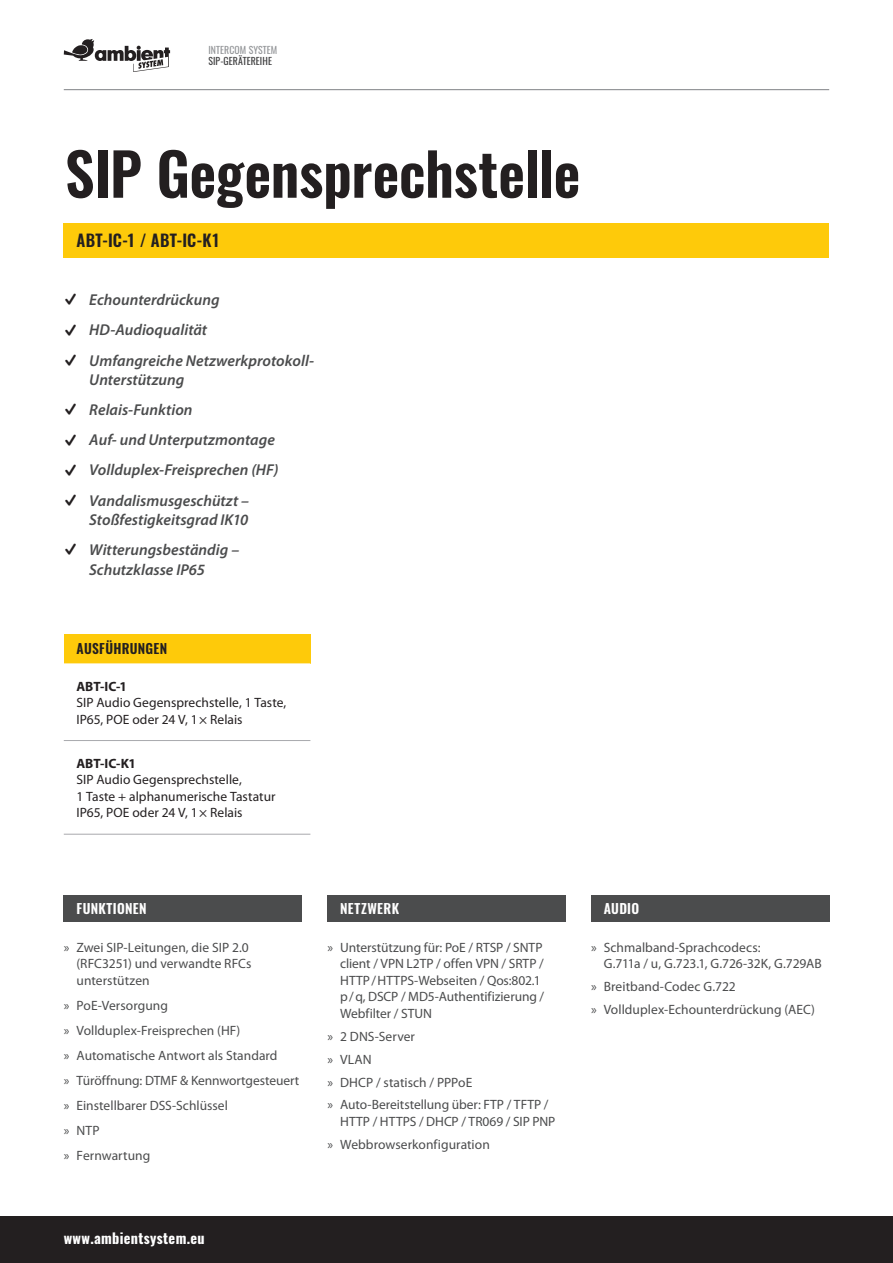
<style>
.page{position:relative;width:893px;height:1263px;background:#fff}
.page>*{position:absolute;margin:0;border:0;box-sizing:border-box;transform-origin:0 0}
.t1{font:600 58.5px "Oswald";letter-spacing:-.005em;color:#231f20}
.h_speakers{font:600 16.5px "Oswald";letter-spacing:.015em;color:#231f20}
.t2{font:italic 600 15.75px/19.5px "Myriad Pro";color:#4b4c4d}
.t3{font:700 14.25px "Oswald";letter-spacing:.025em;color:#fff}
.t4{font:13.5px/16.5px "Myriad Pro";color:#4b4c4d}
.p_9_12{font:13.5px/16.5px "Myriad Pro";color:#231f20}
.t5{font:600 13.5px "Oswald";letter-spacing:.02em;color:#fff}
.p_9_12-2{font:700 13.5px "Myriad Pro";letter-spacing:-.005em;color:#231f20}
.p_9_12-3{font:600 13.5px "Oswald";letter-spacing:.02em;color:#231f20}
.t6{font:9.75px "Oswald";letter-spacing:.01em;color:#3e3e3f}
.t7{font:9.75px "Oswald";letter-spacing:.01em;color:#939598}
.s1{font-family:"Entypo";font-weight:400;font-style:normal;font-size:31.5px;color:#231f20}
</style>
<div class="page">
<hr style="left:64px;top:89px;width:765px;height:1px;background:#808285">
<svg style="left:64px;top:39px;width:106px;height:33px"></svg>
<div style="left:0;top:1216px;width:893px;height:47px;background:#231f20"></div>
<div style="left:64px;top:895px;width:238px;height:27px;background:#4b4c4d"></div>
<div style="left:327px;top:895px;width:239px;height:27px;background:#4b4c4d"></div>
<div style="left:591px;top:895px;width:238px;height:27px;background:#4b4c4d"></div>
<div style="left:64px;top:634px;width:246px;height:29px;background:#feca0a"></div>
<svg style="left:64px;top:663px;width:246px;height:171px"></svg>
<hr style="left:64px;top:740px;width:246px;height:1px;background:#a8a9ad">
<hr style="left:64px;top:834px;width:246px;height:1px;background:#a8a9ad">
<div style="left:64px;top:223px;width:765px;height:34px;background:#feca0a"></div>
<p class="t7" style="left:208px;top:43px;width:71px">INTERCOM SYSTEM</p>
<p class="t6" style="left:208px;top:55px;width:65px">SIP-GERÄTEREIHE</p>
<p class="t1" style="left:65px;top:133px;width:517px">SIP Gegensprechstelle</p>
<p class="h_speakers" style="left:77px;top:229px;width:145px">ABT-IC-1 / ABT-IC-K1</p>
<p class="t2" style="left:64px;top:290px;width:157px"><span class="s1">W</span> Echounterdrückung</p>
<p class="t2" style="left:64px;top:320px;width:145px"><span class="s1">W</span> HD-Audioqualität</p>
<p class="t2" style="left:89px;top:350px;width:226px;text-indent:-26px"><span class="s1">W</span> Umfangreiche Netzwerkprotokoll-<br>Unterstützung</p>
<p class="t2" style="left:64px;top:400px;width:130px"><span class="s1">W</span> Relais-Funktion</p>
<p class="t2" style="left:64px;top:430px;width:213px"><span class="s1">W</span> Auf- und Unterputzmontage</p>
<p class="t2" style="left:64px;top:460px;width:216px"><span class="s1">W</span> Vollduplex-Freisprechen (HF)</p>
<p class="t2" style="left:64px;top:490px;width:187px;text-align:right"><span class="s1">W</span> Vandalismusgeschützt –<br>Stoßfestigkeitsgrad IK10</p>
<p class="t2" style="left:64px;top:540px;width:177px;text-align:center"><span class="s1">W</span> Witterungsbeständig –<br>Schutzklasse IP65</p>
<p class="p_9_12-3" style="left:77px;top:639px;width:92px">AUSFÜHRUNGEN</p>
<p class="p_9_12-2" style="left:77px;top:677px;width:52px">ABT-IC-1</p>
<p class="p_9_12" style="left:77px;top:694px;width:211px">SIP Audio Gegensprechstelle, 1 Taste,</p>
<p class="p_9_12" style="left:77px;top:710px;width:168px">IP65, POE oder 24 V, 1× Relais</p>
<p class="p_9_12-2" style="left:77px;top:754px;width:61px">ABT-IC-K1</p>
<p class="p_9_12" style="left:77px;top:771px;width:201px">SIP Audio Gegensprechstelle,<br>1 Taste + alphanumerische Tastatur</p>
<p class="p_9_12" style="left:77px;top:804px;width:168px">IP65, POE oder 24 V, 1× Relais</p>
<p class="t5" style="left:77px;top:899px;width:71px">FUNKTIONEN</p>
<p class="t4" style="left:77px;top:939px;width:176px;text-indent:-13px">» Zwei SIP-Leitungen, die SIP 2.0 (RFC3251) und verwandte RFCs unterstützen</p>
<p class="t4" style="left:64px;top:997px;width:106px">» PoE-Versorgung</p>
<p class="t4" style="left:64px;top:1022px;width:178px">» Vollduplex-Freisprechen (HF)</p>
<p class="t4" style="left:64px;top:1047px;width:215px">» Automatische Antwort als Standard</p>
<p class="t4" style="left:64px;top:1072px;width:237px">» Türöffnung: DTMF &amp; Kennwortgesteuert</p>
<p class="t4" style="left:64px;top:1097px;width:166px">» Einstellbarer DSS-Schlüssel</p>
<p class="t4" style="left:64px;top:1122px;width:37px">» NTP</p>
<p class="t4" style="left:64px;top:1147px;width:88px">» Fernwartung</p>
<p class="t3" style="left:64px;top:1228px;width:142px">www.ambientsystem.eu</p>
<p class="t5" style="left:340px;top:899px;width:60px">NETZWERK</p>
<p class="t4" style="left:340px;top:939px;width:206px;text-indent:-13px">» Unterstützung für: PoE / RTSP / SNTP client / VPN L2TP / offen VPN / SRTP /<br>HTTP/HTTPS-Webseiten / Qos:802.1 p/q, DSCP / MD5-Authentifizierung /<br>Webfilter / STUN</p>
<p class="t4" style="left:327px;top:1028px;width:89px">» 2 DNS-Server</p>
<p class="t4" style="left:327px;top:1051px;width:46px">» VLAN</p>
<p class="t4" style="left:327px;top:1073px;width:146px">» DHCP / statisch / PPPoE</p>
<p class="t4" style="left:340px;top:1096px;width:217px;text-indent:-13px">» Auto-Bereitstellung über: FTP / TFTP /<br>HTTP / HTTPS / DHCP / TR069 / SIP PNP</p>
<p class="t4" style="left:327px;top:1136px;width:164px">» Webbrowserkonfiguration</p>
<p class="t5" style="left:604px;top:899px;width:37px">AUDIO</p>
<p class="t4" style="left:604px;top:939px;width:219px;text-indent:-13px">» Schmalband-Sprachcodecs:<br>G.711a / u, G.723.1, G.726-32K, G.729AB</p>
<p class="t4" style="left:591px;top:978px;width:146px">» Breitband-Codec G.722</p>
<p class="t4" style="left:591px;top:1001px;width:225px">» Vollduplex-Echounterdrückung (AEC)</p>
</div>
